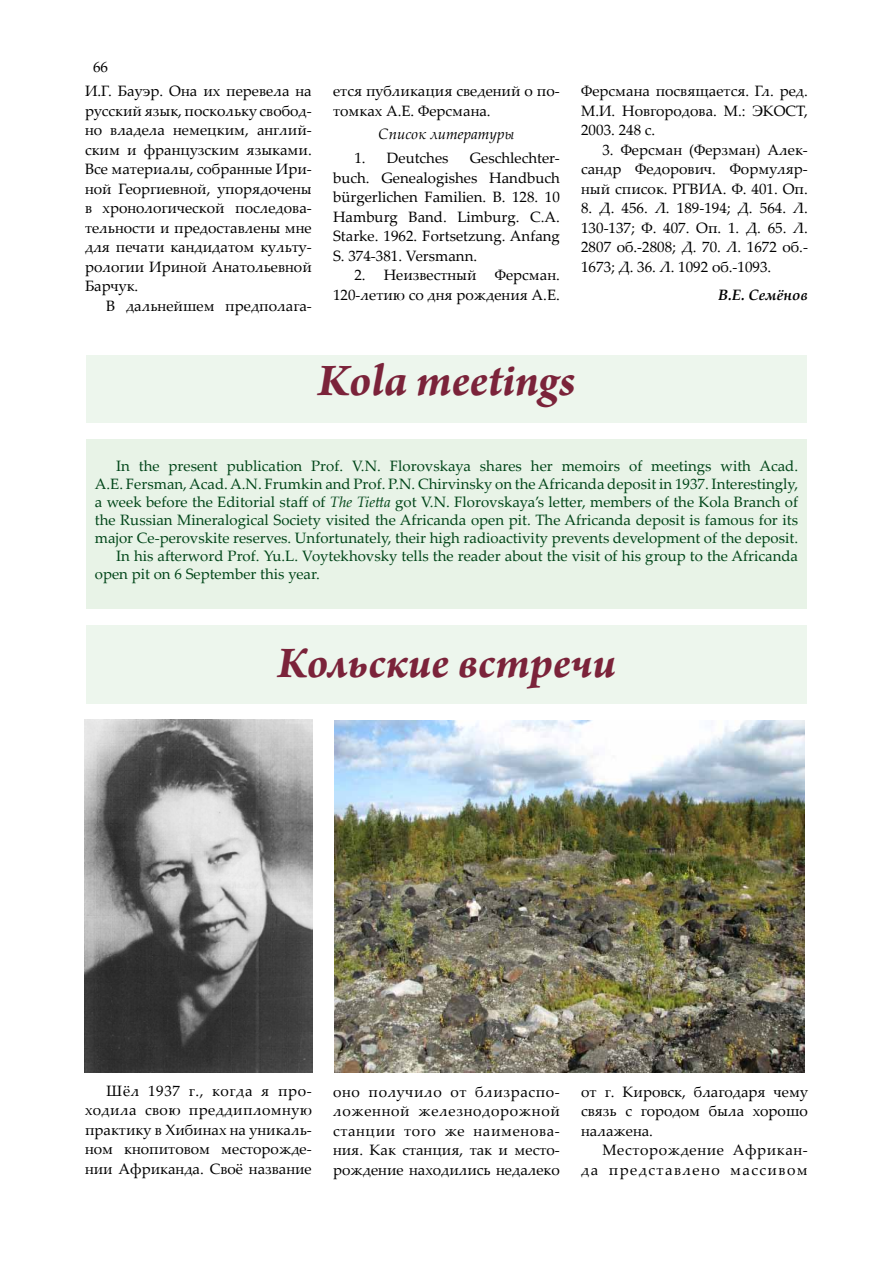
<style>
.page{position:relative;width:893px;height:1263px;background:#fff}
.page>*{position:absolute;margin:0;border:0;box-sizing:border-box;transform-origin:0 0}
.t1{font:italic 700 48px "Arno Pro";letter-spacing:-.005em;color:#7b233a}
.t2{font:italic 700 46.5px "Arno Pro";color:#7b233a}
.t3{font:15px/19.5px "Palatino Linotype";color:#000;text-align:justify}
.t4{font:15px "Palatino Linotype";color:#004518}
.t5{font:15px/19.5px "Palatino Linotype";letter-spacing:.095em;color:#000;text-align:right}
.t6{font:italic 15px "Palatino Linotype";color:#000}
.t7{font:italic 700 15px "Palatino Linotype";color:#000}
.s1{font-style:italic}
</style>
<div class="page">
<div style="left:86px;top:625px;width:721px;height:78px;background:#edf6ed"></div>
<div style="left:86px;top:355px;width:721px;height:68px;background:#edf6ed"></div>
<div style="left:86px;top:439px;width:721px;height:169px;background:#e8f3e7"></div>
<img style="left:334px;top:720px;width:470px;height:353px">
<img style="left:85px;top:719px;width:228px;height:353px">
<p class="t3" style="left:85px;top:54px;width:228px;line-height:24.2px;text-indent:8px">66<br>И.Г. Бауэр. Она их перевела на</p>
<p class="t3" style="left:85px;top:100px;width:228px">русский язык, поскольку свобод&shy;но владела немецким, англий&shy;ским и французским языками.<br>Все материалы, собранные Ири&shy;ной Георгиевной, упорядочены в хронологической последова&shy;тельности и предоставлены мне для печати кандидатом культу&shy;рологии Ириной Анатольевной Барчук.</p>
<p class="t3" style="left:106px;top:295px;width:207px">В дальнейшем предполага-</p>
<p class="t3" style="left:333px;top:81px;width:228px">ется публикация сведений о по&shy;томках А.Е. Ферсмана.</p>
<p class="t6" style="left:378px;top:123px;width:138px">Список литературы</p>
<p class="t3" style="left:354px;top:148px;width:96px">1. Deutches</p>
<p class="t3" style="left:333px;top:148px;width:228px;text-indent:137px">Geschlechter&shy;buch. Genealogishes Handbuch bürgerlichen Familien. B. 128. 10<br>Hamburg Band. Limburg. C.A.<br>Starke. 1962. Fortsetzung. Anfang S. 374-381. Versmann.</p>
<p class="t3" style="left:333px;top:265px;width:228px;text-align:right">2. Неизвестный Ферсман.<br>120-летию со дня рождения А.Е.</p>
<p class="t3" style="left:581px;top:81px;width:228px">Ферсмана посвящается. Гл. ред.<br>М.И. Новгородова. М.: ЭКОСТ, 2003. 248 с.</p>
<p class="t3" style="left:581px;top:139px;width:228px;text-indent:21px">3. Ферсман (Ферзман) Алек&shy;сандр Федорович. Формуляр&shy;ный список. РГВИА. Ф. 401. Оп.</p>
<p class="t3" style="left:581px;top:198px;width:228px">8. Д. 456. Л. 189-194; Д. 564. Л.<br>130-137; Ф. 407. Оп. 1. Д. 65. Л.<br>2807 об.-2808; Д. 70. Л. 1672 об.- 1673; Д. 36. Л. 1092 об.-1093.</p>
<p class="t7" style="left:718px;top:284px;width:91px">В.Е. Семёнов</p>
<h1 class="t1" style="left:317px;top:352px;width:260px">Kola meetings</h1>
<p class="t4" style="left:116px;top:455px;width:683px">In the present publication Prof. V.N. Florovskaya shares her memoirs of meetings with Acad.</p>
<p class="t4" style="left:95px;top:473px;width:705px">A.E. Fersman, Acad. A.N. Frumkin and Prof. P.N. Chirvinsky on the Africanda deposit in 1937. Interestingly,</p>
<p class="t4" style="left:95px;top:491px;width:705px">a week before the Editorial staff of <span class="s1">The Tietta</span> got V.N. Florovskaya’s letter, members of the Kola Branch of</p>
<p class="t4" style="left:95px;top:509px;width:705px">the Russian Mineralogical Society visited the Africanda open pit. The Africanda deposit is famous for its</p>
<p class="t4" style="left:95px;top:527px;width:705px">major Ce-perovskite reserves. Unfortunately, their high radioactivity prevents development of the deposit.</p>
<p class="t4" style="left:116px;top:545px;width:683px">In his afterword Prof. Yu.L. Voytekhovsky tells the reader about the visit of his group to the Africanda</p>
<p class="t4" style="left:95px;top:563px;width:227px">open pit on 6 September this year.</p>
<h2 class="t2" style="left:277px;top:636px;width:340px">Кольские встречи</h2>
<p class="t3" style="left:85px;top:1080px;width:228px;text-indent:21px">Шёл 1937 г., когда я про&shy;ходила свою преддипломную практику в Хибинах на уникаль&shy;ном кнопитовом месторожде&shy;нии Африканда. Своё название</p>
<p class="t3" style="left:333px;top:1081px;width:228px">оно получило от близраспо&shy;ложенной железнодорожной станции того же наименова&shy;ния. Как станция, так и место&shy;рождение находились недалеко</p>
<p class="t3" style="left:581px;top:1081px;width:228px">от г. Кировск, благодаря чему связь с городом была хорошо налажена.</p>
<p class="t5" style="left:581px;top:1139px;width:228px">Месторождение Африкан-<br>да представлено массивом</p>
</div>
